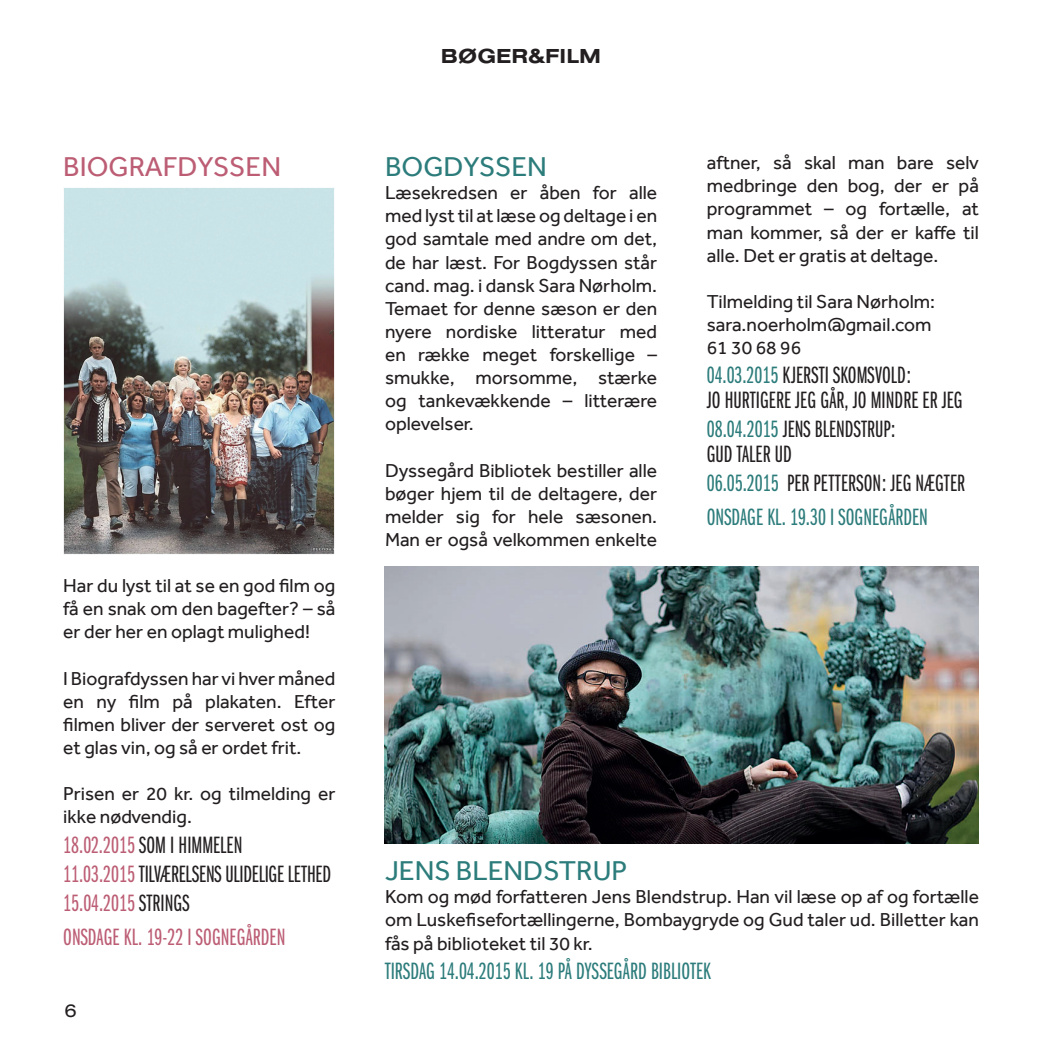
<style>
.page{position:relative;width:1042px;height:1042px;background:#fff}
.page>*{position:absolute;margin:0;border:0;box-sizing:border-box;transform-origin:0 0}
.t1{font:28px "Effra";color:#2c7c7b}
.t2{font:28px "Effra";color:#bc5d74}
.t3{font:24.5px "Franklin Gothic URW Ext Com D Boo";color:#231f20}
.t4{font:24.5px "Franklin Gothic URW Ext Com D Boo";color:#2c7c7b}
.t5{font:24.5px "Franklin Gothic URW Ext Com D Boo";color:#bc5d74}
.t6{font:700 21px "Nimbus San Ext";color:#231f20}
.t7{font:19.25px/23.1px "Effra";color:#231f20;text-align:justify}
.t8{font:19.25px "Nimbus San Ext";color:#231f20}
.s1{color:#bc5d74}
.s2{color:#231f20}
.s3{color:#2c7c7b}
</style>
<div class="page">
<img style="left:385px;top:566px;width:594px;height:277px">
<img style="left:63px;top:188px;width:271px;height:366px">
<p class="t2" style="left:63px;top:150px;width:219px">BIOGRAFDYSSEN</p>
<p class="t7" style="left:63px;top:574px;width:274px">Har du lyst til at se en god film og få en snak om den bagefter? – så er der her en oplagt mulighed!</p>
<p class="t7" style="left:63px;top:666px;width:274px">I Biografdyssen har vi hver måned en ny film på plakaten. Efter filmen bliver der serveret ost og et glas vin, og så er ordet frit.</p>
<p class="t7" style="left:63px;top:782px;width:274px">Prisen er 20 kr. og tilmelding er ikke nødvendig.</p>
<p class="t3" style="left:63px;top:831px;width:181px"><span class="s1">18.02.2015</span> SOM I HIMMELEN</p>
<p class="t3" style="left:63px;top:861px;width:269px"><span class="s1">11.03.2015</span> TILVÆRELSENS ULIDELIGE LETHED</p>
<p class="t5" style="left:63px;top:890px;width:128px">15.04.2015 <span class="s2">STRINGS</span></p>
<p class="t5" style="left:63px;top:924px;width:224px">ONSDAGE KL. 19-22 I SOGNEGÅRDEN</p>
<p class="t8" style="left:64px;top:999px;width:14px">6</p>
<p class="t6" style="left:441px;top:44px;width:162px">BØGER&amp;FILM</p>
<p class="t1" style="left:385px;top:150px;width:164px">BOGDYSSEN</p>
<p class="t7" style="left:385px;top:181px;width:274px">Læsekredsen er åben for alle med lyst til at læse og deltage i en god samtale med andre om det, de har læst. For Bogdyssen står cand. mag. i dansk Sara Nørholm.<br>Temaet for denne sæson er den nyere nordiske litteratur med en række meget forskellige – smukke, morsomme, stærke og tankevækkende – litterære oplevelser.</p>
<p class="t7" style="left:385px;top:458px;width:274px">Dyssegård Bibliotek bestiller alle bøger hjem til de deltagere, der melder sig for hele sæsonen.<br>Man er også velkommen enkelte</p>
<p class="t7" style="left:707px;top:151px;width:274px">aftner, så skal man bare selv medbringe den bog, der er på programmet – og fortælle, at man kommer, så der er kaffe til alle. Det er gratis at deltage.</p>
<p class="t7" style="left:707px;top:290px;width:230px">Tilmelding til Sara Nørholm:</p>
<p class="t7" style="left:707px;top:313px;width:226px">sara.noerholm@gmail.com</p>
<p class="t7" style="left:707px;top:336px;width:96px">61 30 68 96</p>
<p class="t3" style="left:707px;top:362px;width:206px"><span class="s3">04.03.2015</span> KJERSTI SKOMSVOLD:</p>
<p class="t3" style="left:707px;top:387px;width:257px">JO HURTIGERE JEG GÅR, JO MINDRE ER JEG</p>
<p class="t3" style="left:707px;top:416px;width:190px"><span class="s3">08.04.2015</span> JENS BLENDSTRUP:</p>
<p class="t3" style="left:707px;top:441px;width:87px">GUD TALER UD</p>
<p class="t3" style="left:707px;top:470px;width:260px"><span class="s3">06.05.2015</span> PER PETTERSON: JEG NÆGTER</p>
<p class="t4" style="left:707px;top:503px;width:223px">ONSDAGE KL. 19.30 I SOGNEGÅRDEN</p>
<p class="t1" style="left:385px;top:854px;width:244px">JENS BLENDSTRUP</p>
<p class="t7" style="left:385px;top:885px;width:595px">Kom og mød forfatteren Jens Blendstrup. Han vil læse op af og fortælle om Luskefisefortællingerne, Bombaygryde og Gud taler ud. Billetter kan fås på biblioteket til 30 kr.</p>
<p class="t4" style="left:385px;top:958px;width:327px">TIRSDAG 14.04.2015 KL. 19 PÅ DYSSEGÅRD BIBLIOTEK</p>
</div>
